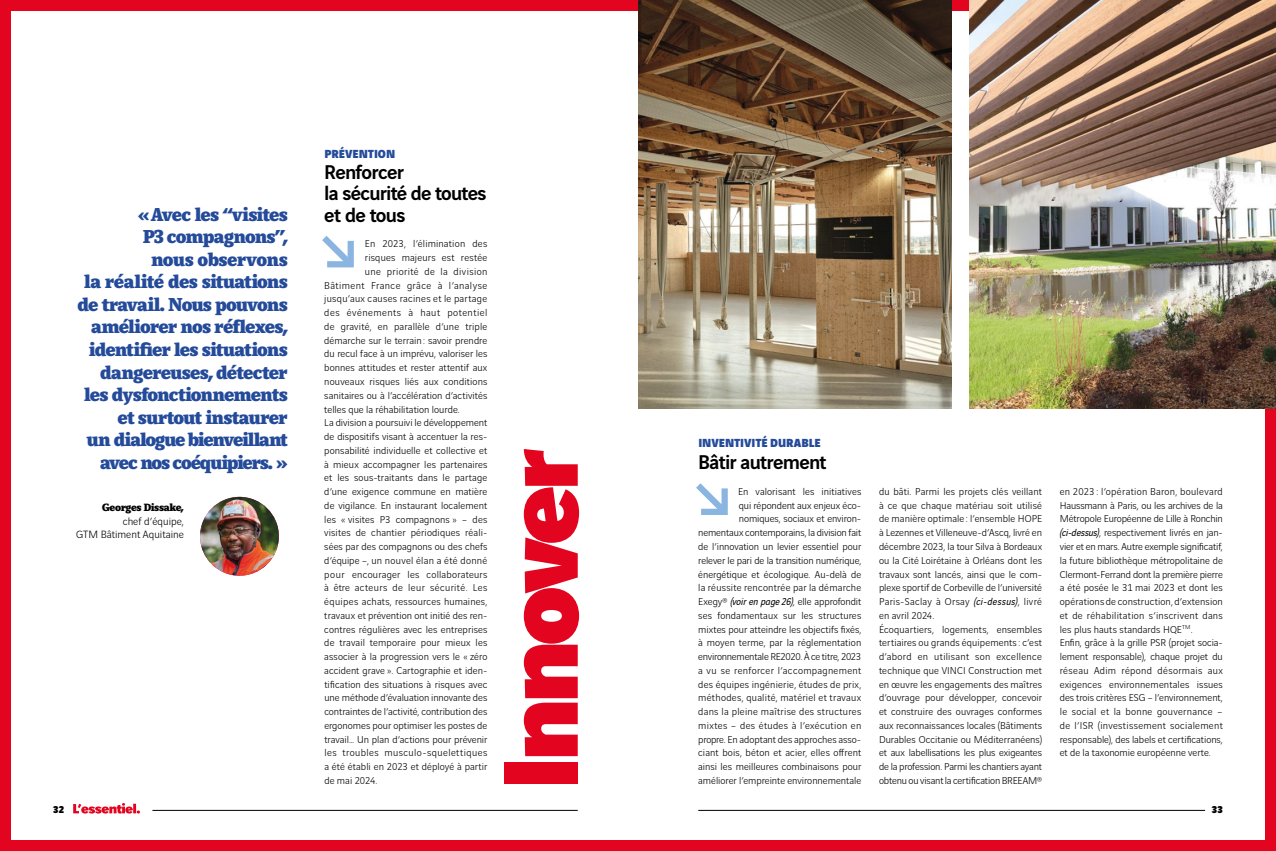
<style>
.page{position:relative;width:1276px;height:851px;background:#fff}
.page>*{position:absolute;margin:0;border:0;box-sizing:border-box;transform-origin:0 0}
.t1{font:900 112.5px "Vinci Sans";letter-spacing:-.065em;color:#e30520}
.t2{font:500 21.25px/21.2px "Vinci Sans";letter-spacing:-.035em;color:#000}
.t3{font:900 20px/22.5px "Vinci Serif";letter-spacing:-.055em;color:#244a9a;text-align:right}
.t4{font:900 12.5px "Vinci Sans";letter-spacing:-.005em;color:#244a9a}
.t5{font:300 11.25px/13.5px "Vinci Sans";color:#000;text-align:right}
.t6{font:900 11.25px "Vinci Serif";letter-spacing:-.04em;color:#000}
.t7{font:300 10.62px/13.8px "Vinci Sans";letter-spacing:.005em;color:#000}
.t8{font:300 10.62px "Vinci Sans";letter-spacing:.04em;color:#000}
.t9{font:300 10.62px "Vinci Sans";letter-spacing:.025em;color:#000}
.t10{font:300 10.62px "Vinci Sans";letter-spacing:.035em;color:#000}
.t11{font:900 10.62px "Vinci Sans";color:#000}
.s1{font-weight:400;font-style:italic}
</style>
<div class="page">
<div style="left:0;top:0;width:11px;height:850px;background:#e30520"></div>
<div style="left:1265px;top:0;width:11px;height:850px;background:#e30520"></div>
<div style="left:0;top:0;width:1276px;height:11px;background:#e30520"></div>
<div style="left:0;top:840px;width:1276px;height:10px;background:#e30520"></div>
<svg style="left:322px;top:236px;width:32px;height:32px"></svg>
<img style="left:638px;top:0;width:313px;height:408px">
<img style="left:969px;top:0;width:307px;height:408px">
<svg style="left:696px;top:483px;width:32px;height:32px"></svg>
<img style="left:200px;top:497px;width:79px;height:78px;border-radius:39px">
<hr style="left:152px;top:810px;width:426px;height:1px;background:#000">
<hr style="left:698px;top:810px;width:507px;height:1px;background:#000">
<svg style="left:73px;top:803px;width:67px;height:10px"></svg>
<p class="t3" style="left:77px;top:202px;width:212px">«Avec les “visites<br>P3 compagnons”,<br>nous observons<br>la réalité des situations de travail. Nous pouvons améliorer nos réflexes, identifier les situations dangereuses, détecter les dysfonctionnements et surtout instaurer<br>un dialogue bienveillant avec nos coéquipiers. »</p>
<p class="t6" style="left:102px;top:499px;width:83px">Georges Dissake,</p>
<p class="t5" style="left:76px;top:513px;width:109px">chef d’équipe,<br>GTM Bâtiment Aquitaine</p>
<p class="t4" style="left:324px;top:143px;width:72px">PRÉVENTION</p>
<h2 class="t2" style="left:324px;top:159px;width:164px">Renforcer<br>la sécurité de toutes et de tous</h2>
<p class="t7" style="left:365px;top:236px;width:124px">En 2023, l’élimination des</p>
<p class="t7" style="left:365px;top:250px;width:124px">risques majeurs est restée</p>
<p class="t10" style="left:365px;top:264px;width:124px">une priorité de la division</p>
<p class="t8" style="left:324px;top:277px;width:164px">Bâtiment France grâce à l’analyse</p>
<p class="t9" style="left:324px;top:291px;width:164px">jusqu’aux causes racines et le partage</p>
<p class="t8" style="left:324px;top:305px;width:164px">des événements à haut potentiel</p>
<p class="t7" style="left:324px;top:318px;width:164px">de gravité, en parallèle d’une triple</p>
<p class="t7" style="left:324px;top:332px;width:164px">démarche sur le terrain : savoir prendre</p>
<p class="t7" style="left:324px;top:346px;width:164px">du recul face à un imprévu, valoriser les</p>
<p class="t7" style="left:324px;top:360px;width:165px">bonnes attitudes et rester attentif aux</p>
<p class="t7" style="left:324px;top:373px;width:164px">nouveaux risques liés aux conditions</p>
<p class="t7" style="left:324px;top:387px;width:164px">sanitaires ou à l’accélération d’activités</p>
<p class="t7" style="left:324px;top:401px;width:137px">telles que la réhabilitation lourde.</p>
<p class="t7" style="left:324px;top:415px;width:164px">La division a poursuivi le développement</p>
<p class="t7" style="left:324px;top:428px;width:164px">de dispositifs visant à accentuer la res-</p>
<p class="t7" style="left:324px;top:442px;width:165px">ponsabilité individuelle et collective et</p>
<p class="t7" style="left:324px;top:456px;width:165px">à mieux accompagner les partenaires</p>
<p class="t7" style="left:324px;top:470px;width:164px">et les sous-traitants dans le partage</p>
<p class="t7" style="left:324px;top:483px;width:164px">d’une exigence commune en matière</p>
<p class="t7" style="left:324px;top:497px;width:164px">de vigilance. En instaurant localement</p>
<p class="t7" style="left:324px;top:511px;width:164px">les « visites P3 compagnons » – des</p>
<p class="t7" style="left:324px;top:525px;width:164px">visites de chantier périodiques réali-</p>
<p class="t7" style="left:324px;top:538px;width:164px">sées par des compagnons ou des chefs</p>
<p class="t9" style="left:324px;top:552px;width:164px">d’équipe –, un nouvel élan a été donné</p>
<p class="t7" style="left:324px;top:566px;width:165px">pour encourager les collaborateurs</p>
<p class="t10" style="left:324px;top:580px;width:164px">à être acteurs de leur sécurité. Les</p>
<p class="t7" style="left:324px;top:593px;width:164px">équipes achats, ressources humaines,</p>
<p class="t7" style="left:324px;top:607px;width:164px">travaux et prévention ont initié des ren-</p>
<p class="t7" style="left:324px;top:621px;width:165px">contres régulières avec les entreprises</p>
<p class="t7" style="left:324px;top:635px;width:164px">de travail temporaire pour mieux les</p>
<p class="t7" style="left:324px;top:648px;width:164px">associer à la progression vers le « zéro</p>
<p class="t7" style="left:324px;top:662px;width:164px">accident grave ». Cartographie et iden-</p>
<p class="t7" style="left:324px;top:676px;width:165px">tification des situations à risques avec</p>
<p class="t7" style="left:324px;top:690px;width:165px">une méthode d’évaluation innovante des</p>
<p class="t7" style="left:324px;top:703px;width:165px">contraintes de l’activité, contribution des</p>
<p class="t7" style="left:324px;top:717px;width:165px">ergonomes pour optimiser les postes de</p>
<p class="t7" style="left:324px;top:731px;width:164px">travail… Un plan d’actions pour prévenir</p>
<p class="t8" style="left:324px;top:745px;width:164px">les troubles musculo-squelettiques</p>
<p class="t7" style="left:324px;top:758px;width:165px">a été établi en 2023 et déployé à partir</p>
<p class="t7" style="left:324px;top:772px;width:55px">de mai 2024.</p>
<h1 class="t1" style="left:447px;top:790px;width:344px;rotate:-90deg">Innover</h1>
<p class="t4" style="left:698px;top:433px;width:124px">INVENTIVITÉ DURABLE</p>
<h2 class="t2" style="left:698px;top:449px;width:130px">Bâtir autrement</h2>
<p class="t7" style="left:698px;top:483px;width:165px;text-align:right">En valorisant les initiatives<br>qui répondent aux enjeux éco&shy;nomiques, sociaux et environ-- nementaux contemporains, la division fait de l’innovation un levier essentiel pour relever le pari de la transition numérique, énergétique et écologique. Au-delà de la réussite rencontrée par la démarche Exegy® <span class="s1">(voir en page 26)</span>, elle approfondit ses fondamentaux sur les structures mixtes pour atteindre les objectifs fixés, à moyen terme, par la réglementation environnementale RE2020. À ce titre, 2023 a vu se renforcer l’accompagnement des équipes ingénierie, études de prix, méthodes, qualité, matériel et travaux dans la pleine maîtrise des structures mixtes – des études à l’exécution en propre. En adoptant des approches asso&shy;ciant bois, béton et acier, elles offrent ainsi les meilleures combinaisons pour améliorer l’empreinte environnementale</p>
<p class="t7" style="left:879px;top:483px;width:165px">du bâti. Parmi les projets clés veillant à ce que chaque matériau soit utilisé de manière optimale : l’ensemble HOPE à Lezennes et Villeneuve-d’Ascq, livré en décembre 2023, la tour Silva à Bordeaux ou la Cité Loirétaine à Orléans dont les travaux sont lancés, ainsi que le com&shy;plexe sportif de Corbeville de l’université Paris-Saclay à Orsay <span class="s1">(ci-dessus)</span>, livré en avril 2024.<br>Écoquartiers, logements, ensembles tertiaires ou grands équipements : c’est d’abord en utilisant son excellence technique que VINCI Construction met en œuvre les engagements des maîtres d’ouvrage pour développer, concevoir et construire des ouvrages conformes aux reconnaissances locales (Bâtiments Durables Occitanie ou Méditerranéens) et aux labellisations les plus exigeantes de la profession. Parmi les chantiers ayant obtenu ou visant la certification BREEAM®</p>
<p class="t7" style="left:1059px;top:483px;width:165px">en 2023 : l’opération Baron, boulevard Haussmann à Paris, ou les archives de la Métropole Européenne de Lille à Ronchin <span class="s1">(ci-dessus)</span>, respectivement livrés en jan&shy;vier et en mars. Autre exemple significatif, la future bibliothèque métropolitaine de Clermont-Ferrand dont la première pierre a été posée le 31 mai 2023 et dont les opérations de construction, d’extension et de réhabilitation s’inscrivent dans les plus hauts standards HQE<sup>TM</sup>.<br>Enfin, grâce à la grille PSR (projet socia&shy;lement responsable), chaque projet du réseau Adim répond désormais aux exigences environnementales issues des trois critères ESG – l’environnement, le social et la bonne gouvernance – de l’ISR (investissement socialement responsable), des labels et certifications, et de la taxonomie européenne verte.</p>
<p class="t11" style="left:53px;top:800px;width:12px">32</p>
<p class="t11" style="left:1212px;top:800px;width:12px">33</p>
</div>
